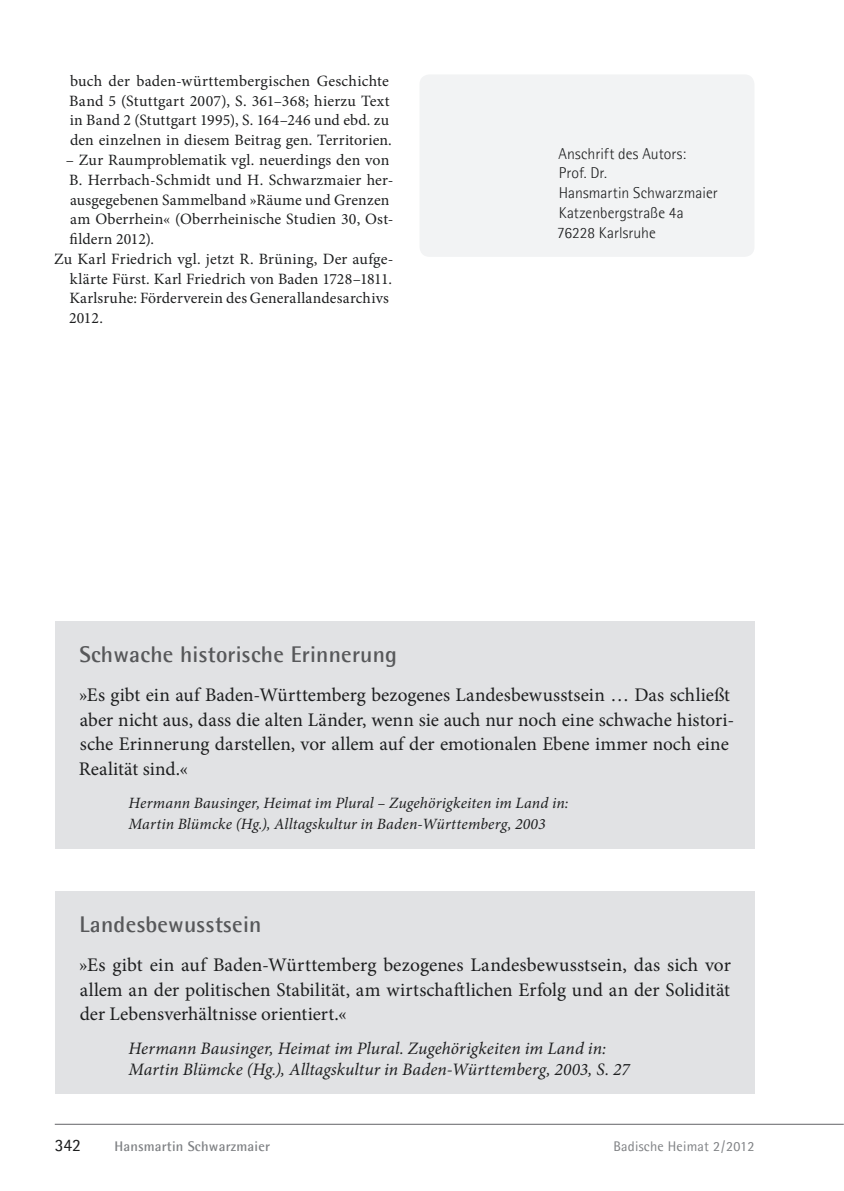
<style>
.page{position:relative;width:844px;height:1191px;background:#fff}
.page>*{position:absolute;margin:0;border:0;box-sizing:border-box;transform-origin:0 0}
.t1{font:700 22.75px "Agfa Rotis Semisans";letter-spacing:.01em;color:#57585a}
.t2{font:19.25px/24.5px "Minion Pro";color:#1d1e1f;text-align:justify}
.t3{font:italic 17.5px/21px "Minion Pro";color:#1d1e1f}
.t4{font:17.5px "Agfa Rotis Semisans";color:#1d1e1f}
.t5{font:15.75px/19.8px "Minion Pro";letter-spacing:.01em;color:#1d1e1f}
.t6{font:italic 15.75px/21px "Minion Pro";letter-spacing:.005em;color:#1d1e1f}
.t7{font:300 15.75px/19.8px "Agfa Rotis Semisans";letter-spacing:.005em;color:#1d1e1f}
.t8{font:700 14px "Agfa Rotis Semisans";letter-spacing:.015em;color:#808285}
.t9{font:14px "Agfa Rotis Semisans";letter-spacing:.015em;color:#808285}
</style>
<div class="page">
<hr style="left:55px;top:1123px;width:789px;height:1px;background:#636366">
<div style="left:419px;top:74px;width:335px;height:183px;background:#f2f3f4;border-radius:10px"></div>
<div style="left:55px;top:891px;width:699px;height:202px;background:#e1e2e4"></div>
<div style="left:55px;top:621px;width:699px;height:227px;background:#e1e2e4"></div>
<p class="t5" style="left:69px;top:72px;width:324px">buch der baden-württembergischen Geschichte Band 5 (Stuttgart 2007), S. 361–368; hierzu Text in Band 2 (Stuttgart 1995), S. 164–246 und ebd. zu den einzelnen in diesem Beitrag gen. Territorien.</p>
<p class="t5" style="left:66px;top:151px;width:325px">– Zur Raumproblematik vgl. neuerdings den von</p>
<p class="t5" style="left:69px;top:171px;width:326px">B. Herrbach-Schmidt und H. Schwarzmaier her-</p>
<p class="t5" style="left:70px;top:191px;width:321px">ausgegebenen Sammelband »Räume und Grenzen</p>
<p class="t5" style="left:70px;top:211px;width:325px">am Oberrhein« (Oberrheinische Studien 30, Ost-</p>
<p class="t5" style="left:70px;top:230px;width:86px">fildern 2012).</p>
<p class="t5" style="left:54px;top:250px;width:340px">Zu Karl Friedrich vgl. jetzt R. Brüning, Der aufge-</p>
<p class="t5" style="left:70px;top:270px;width:323px">klärte Fürst. Karl Friedrich von Baden 1728–1811.</p>
<p class="t5" style="left:69px;top:290px;width:321px">Karlsruhe: Förderverein des Generallandesarchivs</p>
<p class="t5" style="left:69px;top:309px;width:35px">2012.</p>
<p class="t7" style="left:557px;top:143px;width:162px">Anschrift des Autors:<br>Prof. Dr.<br>Hansmartin Schwarzmaier<br>Katzenbergstraße 4a<br>76228 Karlsruhe</p>
<p class="t1" style="left:79px;top:640px;width:319px">Schwache historische Erinnerung</p>
<p class="t2" style="left:79px;top:684px;width:657px;text-align:left">»Es gibt ein auf Baden-Württemberg bezogenes Landesbewusstsein … Das schließt aber nicht aus, dass die alten Länder, wenn sie auch nur noch eine schwache histori&shy;sche Erinnerung darstellen, vor allem auf der emotionalen Ebene immer noch eine Realität sind.«</p>
<p class="t6" style="left:128px;top:794px;width:442px">Hermann Bausinger, Heimat im Plural – Zugehörigkeiten im Land in:<br>Martin Blümcke (Hg.), Alltagskultur in Baden-Württemberg, 2003</p>
<p class="t1" style="left:80px;top:910px;width:183px">Landesbewusstsein</p>
<p class="t2" style="left:79px;top:954px;width:653px">»Es gibt ein auf Baden-Württemberg bezogenes Landesbewusstsein, das sich vor allem an der politischen Stabilität, am wirtschaftlichen Erfolg und an der Solidität der Lebensverhältnisse orientiert.«</p>
<p class="t3" style="left:128px;top:1039px;width:503px">Hermann Bausinger, Heimat im Plural. Zugehörigkeiten im Land in:<br>Martin Blümcke (Hg.), Alltagskultur in Baden-Württemberg, 2003, S. 27</p>
<p class="t4" style="left:55px;top:1134px;width:28px">342</p>
<p class="t8" style="left:115px;top:1137px;width:157px">Hansmartin Schwarzmaier</p>
<p class="t9" style="left:613px;top:1137px;width:142px">Badische Heimat 2 / 2012</p>
</div>
